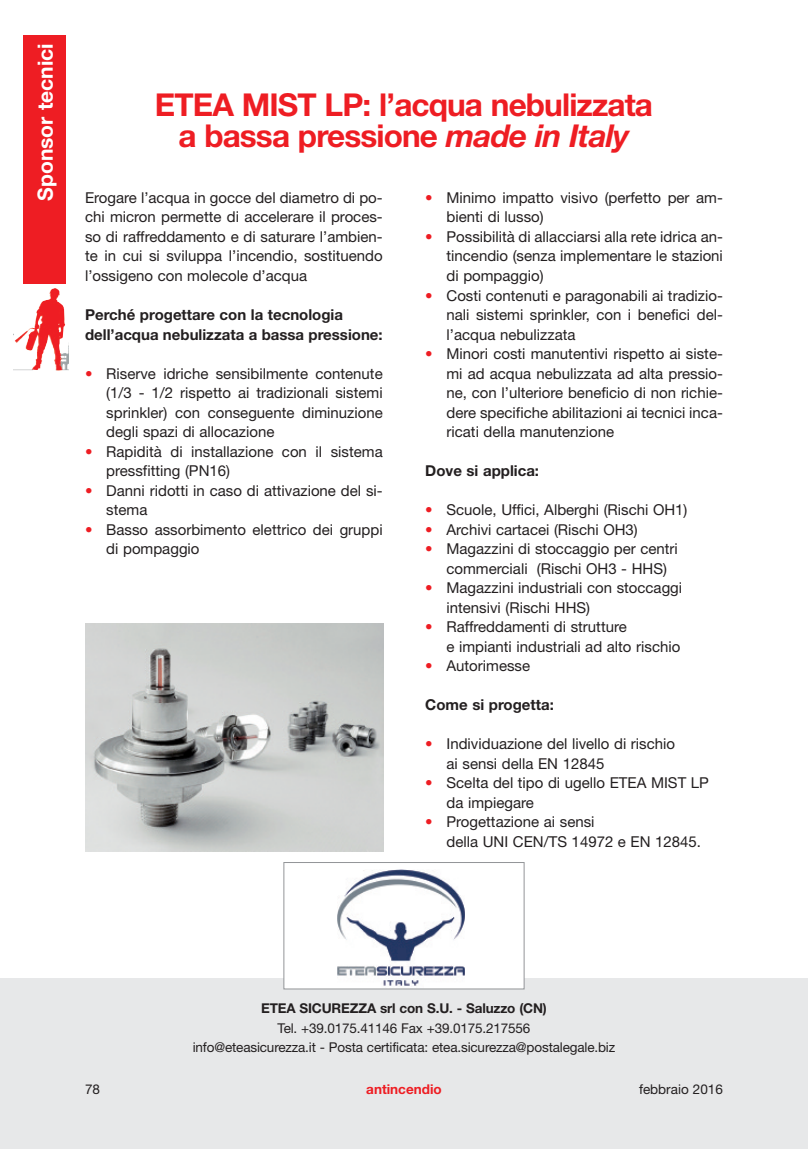
<style>
.page{position:relative;width:808px;height:1149px;background:#fff}
.page>*{position:absolute;margin:0;border:0;box-sizing:border-box;transform-origin:0 0}
.t1{font:700 31.5px/31.5px "Helvetica Neue";letter-spacing:-.03em;color:#ee1d23;text-align:center}
.t2{font:700 21px "Helvetica Neue";color:#fff}
.t3{font:15px/19.5px "Helvetica Neue";color:#231f20}
.t4{font:700 15px/19.5px "Helvetica Neue";color:#231f20}
.t5{font:13.5px/19.5px "Helvetica Neue";letter-spacing:-.01em;color:#231f20;text-align:center}
.t6{font:700 13.5px "Helvetica Neue";letter-spacing:-.01em;color:#231f20}
.t7{font:700 13.5px "Helvetica Neue";color:#ee1d23}
.s1{font-style:italic}
.s2{color:#ee1d23}
</style>
<div class="page">
<div style="left:783px;top:978px;width:25px;height:170px;background:#e7e8e9"></div>
<div style="left:0;top:978px;width:806px;height:170px;background:#e7e8e9"></div>
<div style="left:24px;top:35px;width:42px;height:248px;background:#ee1d23"></div>
<img style="left:56px;top:288px;width:13px;height:65px">
<img style="left:85px;top:623px;width:299px;height:228px">
<div style="left:284px;top:862px;width:240px;height:126px;background:#fff"></div>
<img style="left:337px;top:869px;width:128px;height:117px">
<div style="left:283px;top:861px;width:241px;height:128px;border:1px solid #939598"></div>
<h2 class="t2" style="left:32px;top:201px;width:159px;rotate:-90deg">Sponsor tecnici</h2>
<h1 class="t1" style="left:155px;top:88px;width:500px">ETEA MIST LP: l’acqua nebulizzata a bassa pressione <span class="s1">made in Italy</span></h1>
<p class="t3" style="left:85px;top:187px;width:299px;text-align:justify">Erogare l’acqua in gocce del diametro di po&shy;chi micron permette di accelerare il proces&shy;so di raffreddamento e di saturare l’ambien&shy;te in cui si sviluppa l’incendio, sostituendo l’ossigeno con molecole d’acqua</p>
<p class="t4" style="left:85px;top:304px;width:299px">Perché progettare con la tecnologia dell’acqua nebulizzata a bassa pressione:</p>
<p class="t3" style="left:106px;top:363px;width:278px;text-align:justify;text-indent:-21px"><span class="s2">•</span> Riserve idriche sensibilmente contenute (1/3 - 1/2 rispetto ai tradizionali sistemi sprinkler) con conseguente diminuzione degli spazi di allocazione</p>
<p class="t3" style="left:106px;top:441px;width:278px;text-indent:-21px"><span class="s2">•</span> Rapidità di installazione con il sistema pressfitting (PN16)</p>
<p class="t3" style="left:106px;top:480px;width:278px;text-indent:-21px"><span class="s2">•</span> Danni ridotti in caso di attivazione del si&shy;stema</p>
<p class="t3" style="left:106px;top:519px;width:278px;text-indent:-21px"><span class="s2">•</span> Basso assorbimento elettrico dei gruppi di pompaggio</p>
<p class="t3" style="left:446px;top:187px;width:278px;text-indent:-21px"><span class="s2">•</span> Minimo impatto visivo (perfetto per am&shy;bienti di lusso)</p>
<p class="t3" style="left:446px;top:226px;width:278px;text-align:justify;text-indent:-21px"><span class="s2">•</span> Possibilità di allacciarsi alla rete idrica an&shy;tincendio (senza implementare le stazioni di pompaggio)</p>
<p class="t3" style="left:446px;top:285px;width:278px;text-align:justify;text-indent:-21px"><span class="s2">•</span> Costi contenuti e paragonabili ai tradizio&shy;nali sistemi sprinkler, con i benefici del&shy;l’acqua nebulizzata</p>
<p class="t3" style="left:446px;top:343px;width:278px;text-align:justify;text-indent:-21px"><span class="s2">•</span> Minori costi manutentivi rispetto ai siste&shy;mi ad acqua nebulizzata ad alta pressio&shy;ne, con l’ulteriore beneficio di non richie&shy;dere specifiche abilitazioni ai tecnici inca&shy;ricati della manutenzione</p>
<p class="t4" style="left:425px;top:460px;width:115px">Dove si applica:</p>
<p class="t3" style="left:425px;top:499px;width:264px"><span class="s2">•</span> Scuole, Uffici, Alberghi (Rischi OH1)</p>
<p class="t3" style="left:425px;top:519px;width:214px"><span class="s2">•</span> Archivi cartacei (Rischi OH3)</p>
<p class="t3" style="left:446px;top:538px;width:233px;text-indent:-21px"><span class="s2">•</span> Magazzini di stoccaggio per centri commerciali (Rischi OH3 - HHS)</p>
<p class="t3" style="left:446px;top:577px;width:237px;text-indent:-21px"><span class="s2">•</span> Magazzini industriali con stoccaggi intensivi (Rischi HHS)</p>
<p class="t3" style="left:446px;top:616px;width:235px;text-indent:-21px"><span class="s2">•</span> Raffreddamenti di strutture<br>e impianti industriali ad alto rischio</p>
<p class="t3" style="left:425px;top:655px;width:106px"><span class="s2">•</span> Autorimesse</p>
<p class="t4" style="left:425px;top:694px;width:130px">Come si progetta:</p>
<p class="t3" style="left:446px;top:733px;width:230px;text-indent:-21px"><span class="s2">•</span> Individuazione del livello di rischio ai sensi della EN 12845</p>
<p class="t3" style="left:446px;top:772px;width:264px;text-indent:-21px"><span class="s2">•</span> Scelta del tipo di ugello ETEA MIST LP da impiegare</p>
<p class="t3" style="left:446px;top:811px;width:256px;text-indent:-21px"><span class="s2">•</span> Progettazione ai sensi<br>della UNI CEN/TS 14972 e EN 12845.</p>
<p class="t6" style="left:261px;top:999px;width:287px">ETEA SICUREZZA srl con S.U. - Saluzzo (CN)</p>
<p class="t5" style="left:193px;top:1017px;width:424px">Tel. +39.0175.41146 Fax +39.0175.217556<br>info@eteasicurezza.it - Posta certificata: etea.sicurezza@postalegale.biz</p>
<p class="t5" style="left:85px;top:1078px;width:17px">78</p>
<p class="t7" style="left:366px;top:1080px;width:77px">antincendio</p>
<p class="t5" style="left:639px;top:1078px;width:85px">febbraio 2016</p>
</div>
